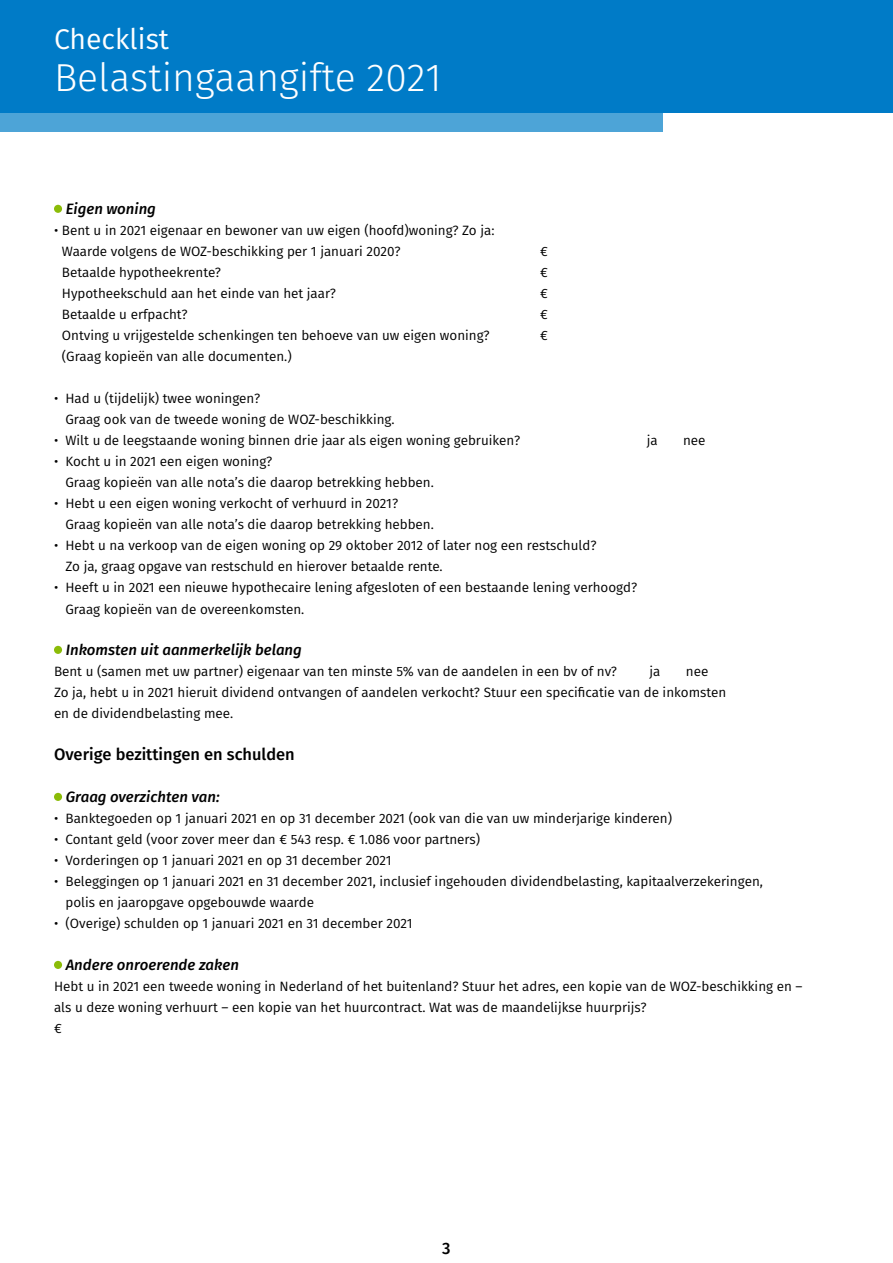
<style>
.page{position:relative;width:893px;height:1263px;background:#fff}
.page>*{position:absolute;margin:0;border:0;box-sizing:border-box;transform-origin:0 0}
.t1{font:300 39px "Fira Sans";color:#fff}
.t2{font:28.5px "Fira Sans";color:#fff}
.t3{font:500 16.5px "Fira Sans";color:#000}
.t4{font:italic 500 15px "Fira Sans";color:#000}
.t5{font:13.5px/21px "Fira Sans";color:#000}
</style>
<div class="page">
<div style="left:0;top:0;width:893px;height:113px;background:#007bc7"></div>
<div style="left:0;top:113px;width:662px;height:19px;background:#4da4d7"></div>
<div style="left:54px;top:205px;width:8px;height:8px;background:#8bbc08;border-radius:50%"></div>
<div style="left:54px;top:646px;width:8px;height:8px;background:#8bbc08;border-radius:50%"></div>
<div style="left:54px;top:793px;width:8px;height:8px;background:#8bbc08;border-radius:50%"></div>
<div style="left:54px;top:961px;width:8px;height:8px;background:#8bbc08;border-radius:50%"></div>
<h2 class="t2" style="left:54px;top:18px;width:117px">Checklist</h2>
<h1 class="t1" style="left:54px;top:50px;width:389px">Belastingaangifte 2021</h1>
<p class="t4" style="left:66px;top:197px;width:92px">Eigen woning</p>
<p class="t5" style="left:62px;top:220px;width:434px;text-indent:-8px">• Bent u in 2021 eigenaar en bewoner van uw eigen (hoofd)woning? Zo ja:<br>Waarde volgens de WOZ-beschikking per 1 januari 2020?</p>
<p class="t5" style="left:540px;top:241px;width:9px">€</p>
<p class="t5" style="left:62px;top:262px;width:161px">Betaalde hypotheekrente?</p>
<p class="t5" style="left:540px;top:262px;width:9px">€</p>
<p class="t5" style="left:62px;top:283px;width:276px">Hypotheekschuld aan het einde van het jaar?</p>
<p class="t5" style="left:540px;top:283px;width:9px">€</p>
<p class="t5" style="left:62px;top:304px;width:127px">Betaalde u erfpacht?</p>
<p class="t5" style="left:540px;top:304px;width:9px">€</p>
<p class="t5" style="left:62px;top:325px;width:429px">Ontving u vrijgestelde schenkingen ten behoeve van uw eigen woning?</p>
<p class="t5" style="left:540px;top:325px;width:9px">€</p>
<p class="t5" style="left:62px;top:346px;width:231px">(Graag kopieën van alle documenten.)</p>
<p class="t5" style="left:65px;top:388px;width:331px;text-indent:-11px">• Had u (tijdelijk) twee woningen?<br>Graag ook van de tweede woning de WOZ-beschikking.</p>
<p class="t5" style="left:54px;top:430px;width:468px">• Wilt u de leegstaande woning binnen drie jaar als eigen woning gebruiken?</p>
<p class="t5" style="left:647px;top:430px;width:12px">ja</p>
<p class="t5" style="left:683px;top:430px;width:24px">nee</p>
<p class="t5" style="left:65px;top:451px;width:370px;text-indent:-11px">• Kocht u in 2021 een eigen woning?<br>Graag kopieën van alle nota’s die daarop betrekking hebben.</p>
<p class="t5" style="left:65px;top:493px;width:370px;text-indent:-11px">• Hebt u een eigen woning verkocht of verhuurd in 2021?<br>Graag kopieën van alle nota’s die daarop betrekking hebben.</p>
<p class="t5" style="left:65px;top:535px;width:532px;text-indent:-11px">• Hebt u na verkoop van de eigen woning op 29 oktober 2012 of later nog een restschuld?<br>Zo ja, graag opgave van restschuld en hierover betaalde rente.</p>
<p class="t5" style="left:65px;top:577px;width:573px;text-indent:-11px">• Heeft u in 2021 een nieuwe hypothecaire lening afgesloten of een bestaande lening verhoogd?<br>Graag kopieën van de overeenkomsten.</p>
<p class="t4" style="left:66px;top:638px;width:238px">Inkomsten uit aanmerkelijk belang</p>
<p class="t5" style="left:54px;top:661px;width:564px">Bent u (samen met uw partner) eigenaar van ten minste 5% van de aandelen in een bv of nv?</p>
<p class="t5" style="left:650px;top:661px;width:12px">ja</p>
<p class="t5" style="left:54px;top:661px;width:674px;text-indent:632px">nee<br>Zo ja, hebt u in 2021 hieruit dividend ontvangen of aandelen verkocht? Stuur een specificatie van de inkomsten en de dividendbelasting mee.</p>
<p class="t3" style="left:54px;top:741px;width:242px">Overige bezittingen en schulden</p>
<p class="t4" style="left:66px;top:785px;width:155px">Graag overzichten van:</p>
<p class="t5" style="left:54px;top:808px;width:620px">• Banktegoeden op 1 januari 2021 en op 31 december 2021 (ook van die van uw minderjarige kinderen)</p>
<p class="t5" style="left:54px;top:829px;width:428px">• Contant geld (voor zover meer dan € 543 resp. € 1.086 voor partners)</p>
<p class="t5" style="left:54px;top:850px;width:339px">• Vorderingen op 1 januari 2021 en op 31 december 2021</p>
<p class="t5" style="left:65px;top:871px;width:699px;text-indent:-11px">• Beleggingen op 1 januari 2021 en 31 december 2021, inclusief ingehouden dividendbelasting, kapitaalverzekeringen, polis en jaaropgave opgebouwde waarde</p>
<p class="t5" style="left:54px;top:913px;width:360px">• (Overige) schulden op 1 januari 2021 en 31 december 2021</p>
<p class="t4" style="left:66px;top:953px;width:175px">Andere onroerende zaken</p>
<p class="t5" style="left:54px;top:976px;width:750px">Hebt u in 2021 een tweede woning in Nederland of het buitenland? Stuur het adres, een kopie van de WOZ-beschikking en – als u deze woning verhuurt – een kopie van het huurcontract. Wat was de maandelijkse huurprijs?<br>€</p>
<p class="t3" style="left:442px;top:1235px;width:10px">3</p>
</div>
